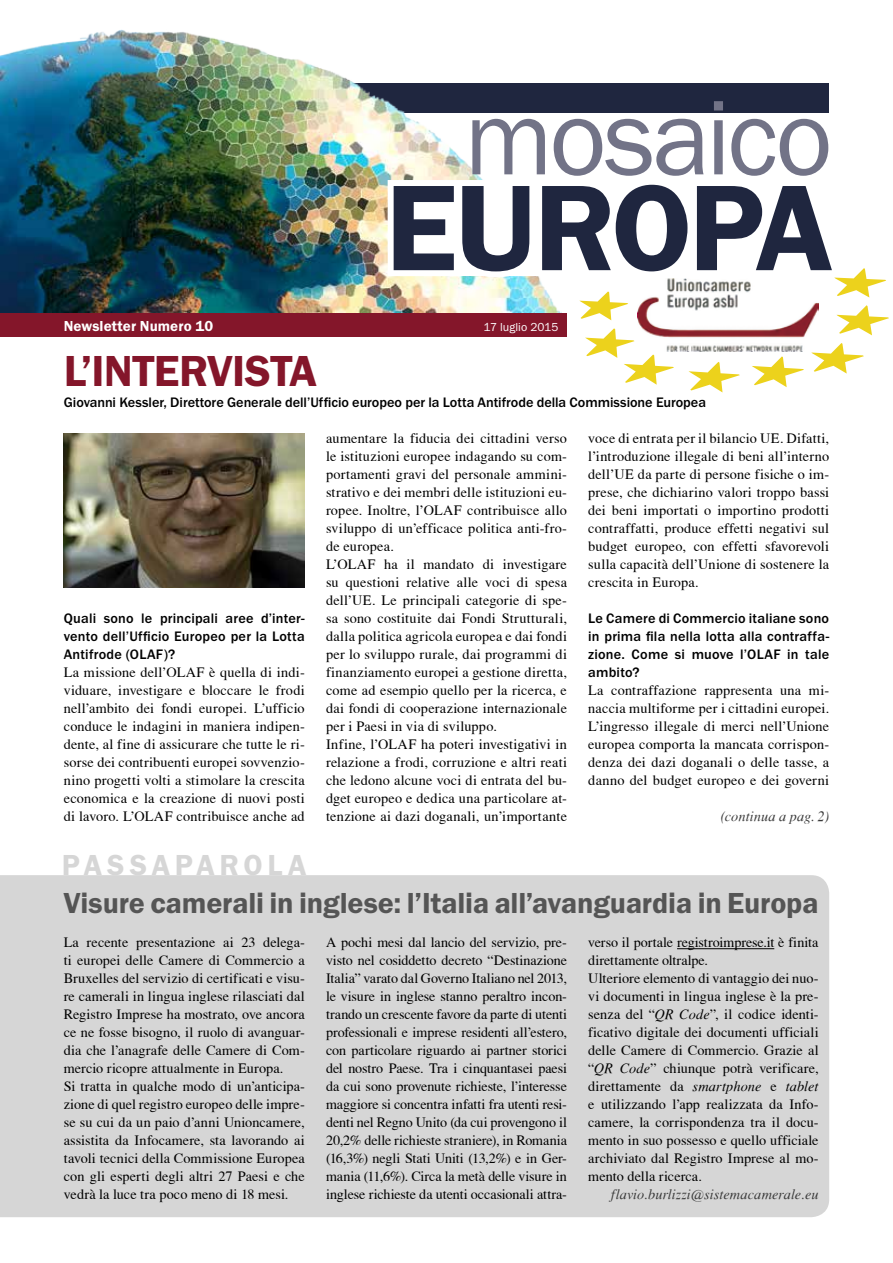
<style>
.page{position:relative;width:893px;height:1263px;background:#fff}
.page>*{position:absolute;margin:0;border:0;box-sizing:border-box;transform-origin:0 0}
.t1{font:600 126.15px "Franklin Gothic Itc T";letter-spacing:-.025em;color:#1f263f}
.t2{font:109.65px "Franklin Gothic Itc T";letter-spacing:-.03em;color:#727387}
.t3{font:600 45px "Franklin Gothic Itc T";letter-spacing:-.015em;color:#84162a}
.t4{font:600 30px "Franklin Gothic Itc T";letter-spacing:-.005em;color:#555}
.t5{font:600 30px "Franklin Gothic Itc T";letter-spacing:.16em;color:#d6d6d6}
.t6{font:600 15px "Franklin Gothic Itc T";letter-spacing:.005em;color:#fff}
.t7{font:14.25px/18px "T Acc LAD";letter-spacing:.01em;color:#000;text-align:justify}
.t8{font:500 14.25px/18px "Franklin Gothic Itc T";letter-spacing:.005em;color:#000;text-align:justify}
.t9{font:14.25px "T Acc LAD Italic";letter-spacing:.005em;color:#393939}
.t10{font:14.25px "T Acc LAD Italic";letter-spacing:.01em;color:#000}
.t11{font:12px "Franklin Gothic Itc T";color:#fff}
.s1{font-family:"T Acc LAD Italic"}
.s2{font-family:"T Acc LAD"}
</style>
<div class="page">
<div style="left:64px;top:83px;width:765px;height:29px;background:#1f263f"></div>
<img style="left:0;top:30px;width:561px;height:283px">
<img style="left:64px;top:433px;width:241px;height:154px">
<div style="left:0;top:313px;width:567px;height:23px;background:#84162a"></div>
<svg style="left:382px;top:166px;width:507px;height:226px"></svg>
<div style="left:0;top:875px;width:829px;height:342px;background:#d6d6d6"></div>
<hr style="left:677px;top:948px;width:97px;height:1px;background:#000">
<h2 class="t2" style="left:464px;top:74px;width:370px">mosaico</h2>
<h1 class="t1" style="left:385px;top:155px;width:449px">EUROPA</h1>
<p class="t6" style="left:64px;top:317px;width:151px">Newsletter Numero 10</p>
<p class="t11" style="left:484px;top:319px;width:76px">17 luglio 2015</p>
<h3 class="t3" style="left:64px;top:344px;width:255px">L’INTERVISTA</h3>
<p class="t8" style="left:64px;top:393px;width:644px">Giovanni Kessler, Direttore Generale dell’Ufficio europeo per la Lotta Antifrode della Commissione Europea</p>
<p class="t8" style="left:64px;top:609px;width:242px">Quali sono le principali aree d’inter&shy;vento dell’Ufficio Europeo per la Lotta Antifrode (OLAF)?</p>
<p class="t7" style="left:64px;top:663px;width:242px">La missione dell’OLAF è quella di indi&shy;viduare, investigare e bloccare le frodi nell’ambito dei fondi europei. L’ufficio conduce le indagini in maniera indipen&shy;dente, al fine di assicurare che tutte le ri&shy;sorse dei contribuenti europei sovvenzio&shy;nino progetti volti a stimolare la crescita economica e la creazione di nuovi posti di lavoro. L’OLAF contribuisce anche ad</p>
<h3 class="t5" style="left:62px;top:848px;width:246px">PASSAPAROLA</h3>
<p class="t7" style="left:326px;top:429px;width:242px;text-align:left">aumentare la fiducia dei cittadini verso le istituzioni europee indagando su com&shy;portamenti gravi del personale ammini&shy;strativo e dei membri delle istituzioni eu&shy;ropee. Inoltre, l’OLAF contribuisce allo sviluppo di un’efficace politica anti-fro&shy;de europea.<br>L’OLAF ha il mandato di investigare su questioni relative alle voci di spesa dell’UE. Le principali categorie di spe&shy;sa sono costituite dai Fondi Strutturali, dalla politica agricola europea e dai fondi per lo sviluppo rurale, dai programmi di finanziamento europei a gestione diretta, come ad esempio quello per la ricerca, e dai fondi di cooperazione internazionale per i Paesi in via di sviluppo.<br>Infine, l’OLAF ha poteri investigativi in relazione a frodi, corruzione e altri reati che ledono alcune voci di entrata del bu&shy;dget europeo e dedica una particolare at&shy;tenzione ai dazi doganali, un’importante</p>
<p class="t7" style="left:588px;top:429px;width:242px">voce di entrata per il bilancio UE. Difatti, l’introduzione illegale di beni all’interno dell’UE da parte di persone fisiche o im&shy;prese, che dichiarino valori troppo bassi dei beni importati o importino prodotti contraffatti, produce effetti negativi sul budget europeo, con effetti sfavorevoli sulla capacità dell’Unione di sostenere la crescita in Europa.</p>
<p class="t8" style="left:588px;top:609px;width:242px">Le Camere di Commercio italiane sono in prima fila nella lotta alla contraffa&shy;zione. Come si muove l’OLAF in tale ambito?</p>
<p class="t7" style="left:588px;top:681px;width:242px">La contraffazione rappresenta una mi&shy;naccia multiforme per i cittadini europei.<br>L’ingresso illegale di merci nell’Unione europea comporta la mancata corrispon&shy;denza dei dazi doganali o delle tasse, a danno del budget europeo e dei governi</p>
<p class="t9" style="left:721px;top:808px;width:110px">(continua a pag. 2)</p>
<h3 class="t4" style="left:64px;top:886px;width:756px">Visure camerali in inglese: l’Italia all’avanguardia in Europa</h3>
<p class="t7" style="left:64px;top:933px;width:242px;text-align:left">La recente presentazione ai 23 delega&shy;ti europei delle Camere di Commercio a Bruxelles del servizio di certificati e visu&shy;re camerali in lingua inglese rilasciati dal Registro Imprese ha mostrato, ove ancora ce ne fosse bisogno, il ruolo di avanguar&shy;dia che l’anagrafe delle Camere di Com&shy;mercio ricopre attualmente in Europa.<br>Si tratta in qualche modo di un’anticipa&shy;zione di quel registro europeo delle impre&shy;se su cui da un paio d’anni Unioncamere, assistita da Infocamere, sta lavorando ai tavoli tecnici della Commissione Europea con gli esperti degli altri 27 Paesi e che vedrà la luce tra poco meno di 18 mesi.</p>
<p class="t7" style="left:326px;top:933px;width:242px">A pochi mesi dal lancio del servizio, pre&shy;visto nel cosiddetto decreto “Destinazione Italia” varato dal Governo Italiano nel 2013, le visure in inglese stanno peraltro incon&shy;trando un crescente favore da parte di utenti professionali e imprese residenti all’estero, con particolare riguardo ai partner storici del nostro Paese. Tra i cinquantasei paesi da cui sono provenute richieste, l’interesse maggiore si concentra infatti fra utenti resi&shy;denti nel Regno Unito (da cui provengono il 20,2% delle richieste straniere), in Romania (16,3%) negli Stati Uniti (13,2%) e in Ger&shy;mania (11,6%). Circa la metà delle visure in inglese richieste da utenti occasionali attra-</p>
<p class="t7" style="left:588px;top:933px;width:232px;text-align:left">verso il portale registroimprese.it è finita direttamente oltralpe.<br>Ulteriore elemento di vantaggio dei nuo&shy;vi documenti in lingua inglese è la pre&shy;senza del “<span class="s1">QR Code</span>”, il codice identi&shy;ficativo digitale dei documenti ufficiali delle Camere di Commercio. Grazie al “<span class="s1">QR Code</span>” chiunque potrà verificare,</p>
<p class="t10" style="left:588px;top:1078px;width:232px"><span class="s2">direttamente da</span> smartphone <span class="s2">e</span> tablet</p>
<p class="t7" style="left:588px;top:1095px;width:232px">e utilizzando l’app realizzata da Info&shy;camere, la corrispondenza tra il docu&shy;mento in suo possesso e quello ufficiale archiviato dal Registro Imprese al mo&shy;mento della ricerca.</p>
<p class="t9" style="left:611px;top:1186px;width:209px">flavio.burlizzi@sistemacamerale.eu</p>
</div>
